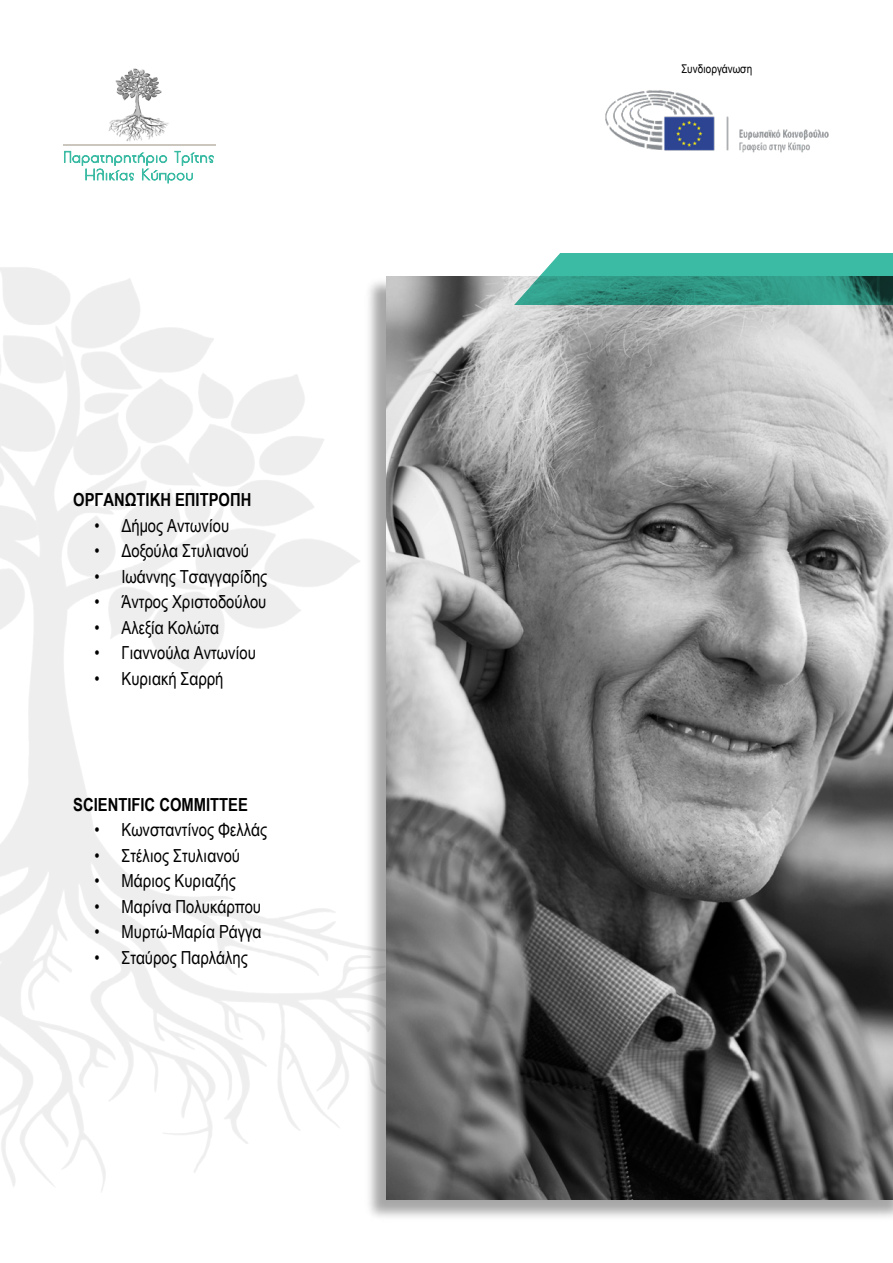
<style>
.page{position:relative;width:893px;height:1263px;background:#fff}
.page>*{position:absolute;margin:0;border:0;box-sizing:border-box;transform-origin:0 0}
.t1{font:18px "Arial Narrow";color:#000}
.t2{font:700 18px "Arial Narrow";color:#000}
.t3{font:12px "Arial Narrow";color:#000}
</style>
<div class="page">
<svg style="left:64px;top:151px;width:150px;height:32px"></svg>
<hr style="left:63px;top:145px;width:153px;height:1px;background:#cbc7be">
<img style="left:107px;top:68px;width:65px;height:77px">
<img style="left:362px;top:276px;width:531px;height:943px">
<img style="left:386px;top:277px;width:507px;height:922px">
<svg style="left:514px;top:253px;width:379px;height:52px;background:#3fa794"></svg>
<img style="left:605px;top:90px;width:224px;height:63px">
<p class="t2" style="left:73px;top:486px;width:180px">ΟΡΓΑΝΩΤΙΚΗ ΕΠΙΤΡΟΠΗ</p>
<p class="t1" style="left:95px;top:512px;width:136px">• Δήμος Αντωνίου</p>
<p class="t1" style="left:95px;top:538px;width:156px">• Δοξούλα Στυλιανού</p>
<p class="t1" style="left:95px;top:563px;width:174px">• Ιωάννης Τσαγγαρίδης</p>
<p class="t1" style="left:95px;top:589px;width:174px">• Άντρος Χριστοδούλου</p>
<p class="t1" style="left:95px;top:614px;width:126px">• Αλεξία Κολώτα</p>
<p class="t1" style="left:95px;top:640px;width:163px">• Γιαννούλα Αντωνίου</p>
<p class="t1" style="left:95px;top:665px;width:131px">• Κυριακή Σαρρή</p>
<p class="t2" style="left:73px;top:791px;width:176px">SCIENTIFIC COMMITTEE</p>
<p class="t1" style="left:95px;top:817px;width:174px">• Κωνσταντίνος Φελλάς</p>
<p class="t1" style="left:95px;top:842px;width:147px">• Στέλιος Στυλιανού</p>
<p class="t1" style="left:95px;top:868px;width:143px">• Μάριος Κυριαζής</p>
<p class="t1" style="left:95px;top:893px;width:168px">• Μαρίνα Πολυκάρπου</p>
<p class="t1" style="left:95px;top:919px;width:168px">• Μυρτώ-Μαρία Ράγγα</p>
<p class="t1" style="left:95px;top:944px;width:155px">• Σταύρος Παρλάλης</p>
<p class="t3" style="left:681px;top:60px;width:72px">Συνδιοργάνωση</p>
</div>
